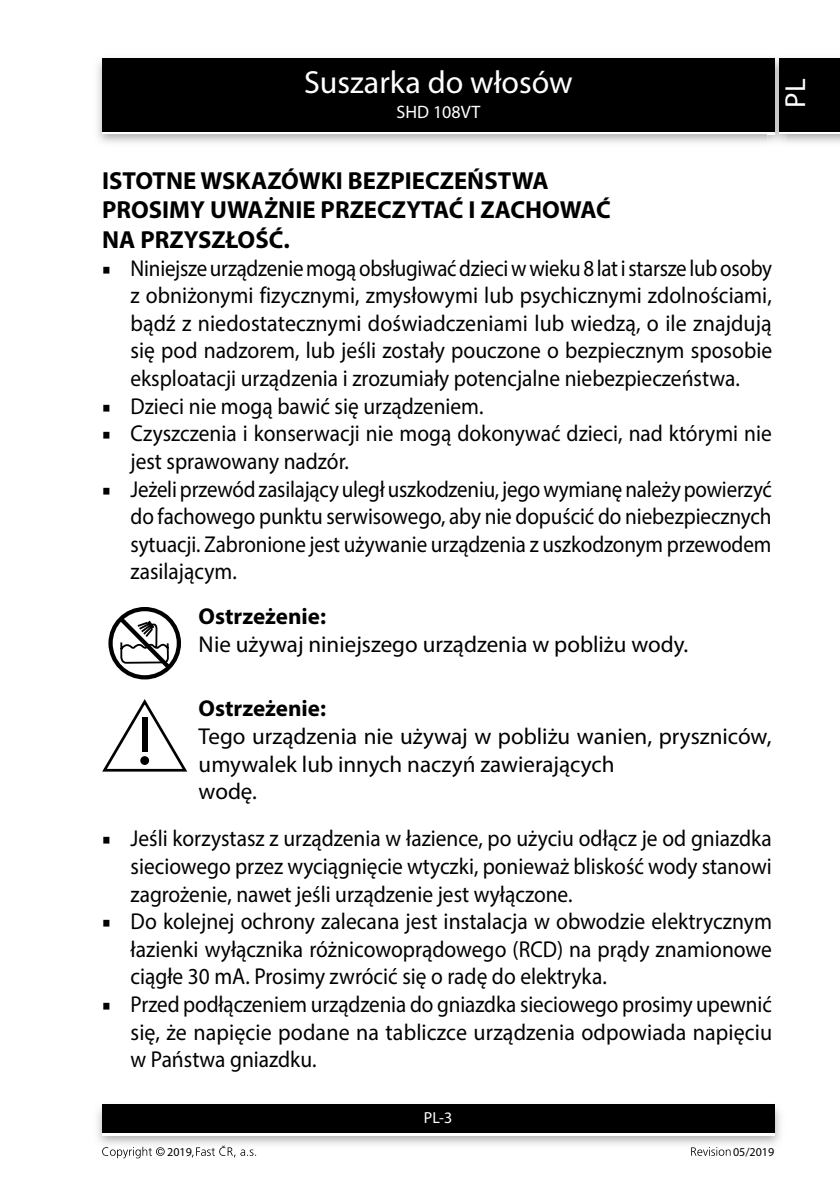
<style>
.page{position:relative;width:840px;height:1191px;background:#fff}
.page>*{position:absolute;margin:0;border:0;box-sizing:border-box;transform-origin:0 0}
.t1{font:32px "Myriad Pro";color:#fff}
.t2{font:29px "Myriad Pro";color:#fff}
.t3{font:700 24.8px/29.6px "Myriad Pro";color:#000}
.t4{font:23px/27.6px "Myriad Pro";color:#000;text-align:justify;scale:.91 1}
.t5{font:23px/27.6px "Myriad Pro";color:#000;scale:.93 1}
.t6{font:23px/27.6px "Myriad Pro";color:#000;text-align:justify;scale:.94 1}
.t7{font:23px/27.6px "Myriad Pro";color:#000;text-align:justify;scale:.92 1}
.t8{font:23px/27.6px "Myriad Pro";color:#000}
.t9{font:700 23px "Myriad Pro";color:#000}
.t10{font:18px "Myriad Pro";color:#fff}
.t11{font:16px "Myriad Pro";color:#fff}
.t12{font:12px "Myriad Pro";color:#000}
.s1{font-family:"Minion Pro"}
</style>
<div class="page">
<div style="left:102px;top:61px;width:672px;height:73px;background:linear-gradient(to right,#000,#000)"></div>
<div style="left:102px;top:58px;width:672px;height:73px;background:#000"></div>
<img style="left:97px;top:1104px;width:684px;height:41px">
<div style="left:102px;top:1107px;width:672px;height:28px;background:linear-gradient(to right,#fff,#fff)"></div>
<div style="left:102px;top:1104px;width:672px;height:28px;background:#000"></div>
<img style="left:767px;top:56px;width:18px;height:89px">
<svg style="left:767px;top:131px;width:7px;height:3px"></svg>
<img style="left:767px;top:58px;width:7px;height:3px">
<img style="left:767px;top:61px;width:7px;height:70px">
<div style="left:778px;top:61px;width:61px;height:73px;background:linear-gradient(to right,#000,#000)"></div>
<div style="left:778px;top:58px;width:61px;height:73px;background:#000"></div>
<svg style="left:102px;top:1146px;width:63px;height:12px"></svg>
<svg style="left:192px;top:1145px;width:64px;height:12px"></svg>
<svg style="left:691px;top:1147px;width:39px;height:8px"></svg>
<div style="left:108px;top:607px;width:73px;height:72px;border:4px solid #000;border-radius:50%"></div>
<svg style="left:115px;top:613px;width:60px;height:60px"></svg>
<svg style="left:102px;top:699px;width:85px;height:72px"></svg>
<div style="left:142px;top:716px;width:5px;height:35px;background:#000"></div>
<div style="left:140px;top:756px;width:9px;height:9px;background:#000;border-radius:50%"></div>
<h1 class="t1" style="left:304px;top:62px;width:270px">Suszarka do włosów</h1>
<p class="t10" style="left:396px;top:101px;width:85px">SHD 108VT</p>
<p class="t2" style="left:777px;top:108px;width:31px;rotate:-90deg">PL</p>
<p class="t3" style="left:102px;top:165px;width:510px">ISTOTNE WSKAZÓWKI BEZPIECZEŃSTWA<br>PROSIMY UWAŻNIE PRZECZYTAĆ I ZACHOWAĆ<br>NA PRZYSZŁOŚĆ.</p>
<p class="t4" style="left:130px;top:254px;width:706px;text-indent:-28px"><span class="s1">■</span> Niniejsze urządzenie mogą obsługiwać dzieci w wieku 8 lat i starsze lub osoby z obniżonymi fizycznymi, zmysłowymi lub psychicznymi zdolnościami, bądź z niedostatecznymi doświadczeniami lub wiedzą, o ile znajdują się pod nadzorem, lub jeśli zostały pouczone o bezpiecznym sposobie eksploatacji urządzenia i zrozumiały potencjalne niebezpieczeństwa.</p>
<p class="t5" style="left:102px;top:392px;width:411px"><span class="s1">■</span> Dzieci nie mogą bawić się urządzeniem.</p>
<p class="t5" style="left:130px;top:419px;width:690px;text-indent:-28px"><span class="s1">■</span> Czyszczenia i konserwacji nie mogą dokonywać dzieci, nad którymi nie jest sprawowany nadzór.</p>
<p class="t4" style="left:130px;top:474px;width:706px;text-indent:-28px"><span class="s1">■</span> Jeżeli przewód zasilający uległ uszkodzeniu, jego wymianę należy powierzyć do fachowego punktu serwisowego, aby nie dopuścić do niebezpiecznych sytuacji. Zabronione jest używanie urządzenia z uszkodzonym przewodem zasilającym.</p>
<p class="t9" style="left:198px;top:601px;width:129px">Ostrzeżenie:</p>
<p class="t8" style="left:198px;top:630px;width:491px">Nie używaj niniejszego urządzenia w pobliżu wody.</p>
<p class="t9" style="left:198px;top:693px;width:129px">Ostrzeżenie:</p>
<p class="t8" style="left:198px;top:722px;width:574px">Tego urządzenia nie używaj w pobliżu wanien, pryszniców, umywalek lub innych naczyń zawierających<br>wodę.</p>
<p class="t5" style="left:130px;top:824px;width:690px;text-align:justify;text-indent:-28px"><span class="s1">■</span> Jeśli korzystasz z urządzenia w łazience, po użyciu odłącz je od gniazdka sieciowego przez wyciągnięcie wtyczki, ponieważ bliskość wody stanowi zagrożenie, nawet jeśli urządzenie jest wyłączone.</p>
<p class="t6" style="left:130px;top:907px;width:683px;text-indent:-28px"><span class="s1">■</span> Do kolejnej ochrony zalecana jest instalacja w obwodzie elektrycznym łazienki wyłącznika różnicowoprądowego (RCD) na prądy znamionowe ciągłe 30 mA. Prosimy zwrócić się o radę do elektryka.</p>
<p class="t7" style="left:130px;top:990px;width:698px;text-indent:-28px"><span class="s1">■</span> Przed podłączeniem urządzenia do gniazdka sieciowego prosimy upewnić się, że napięcie podane na tabliczce urządzenia odpowiada napięciu w Państwa gniazdku.</p>
<p class="t11" style="left:423px;top:1108px;width:30px">PL-3</p>
<p class="t12" style="left:167px;top:1144px;width:26px">2019</p>
<p class="t12" style="left:732px;top:1144px;width:43px">05/2019</p>
</div>
